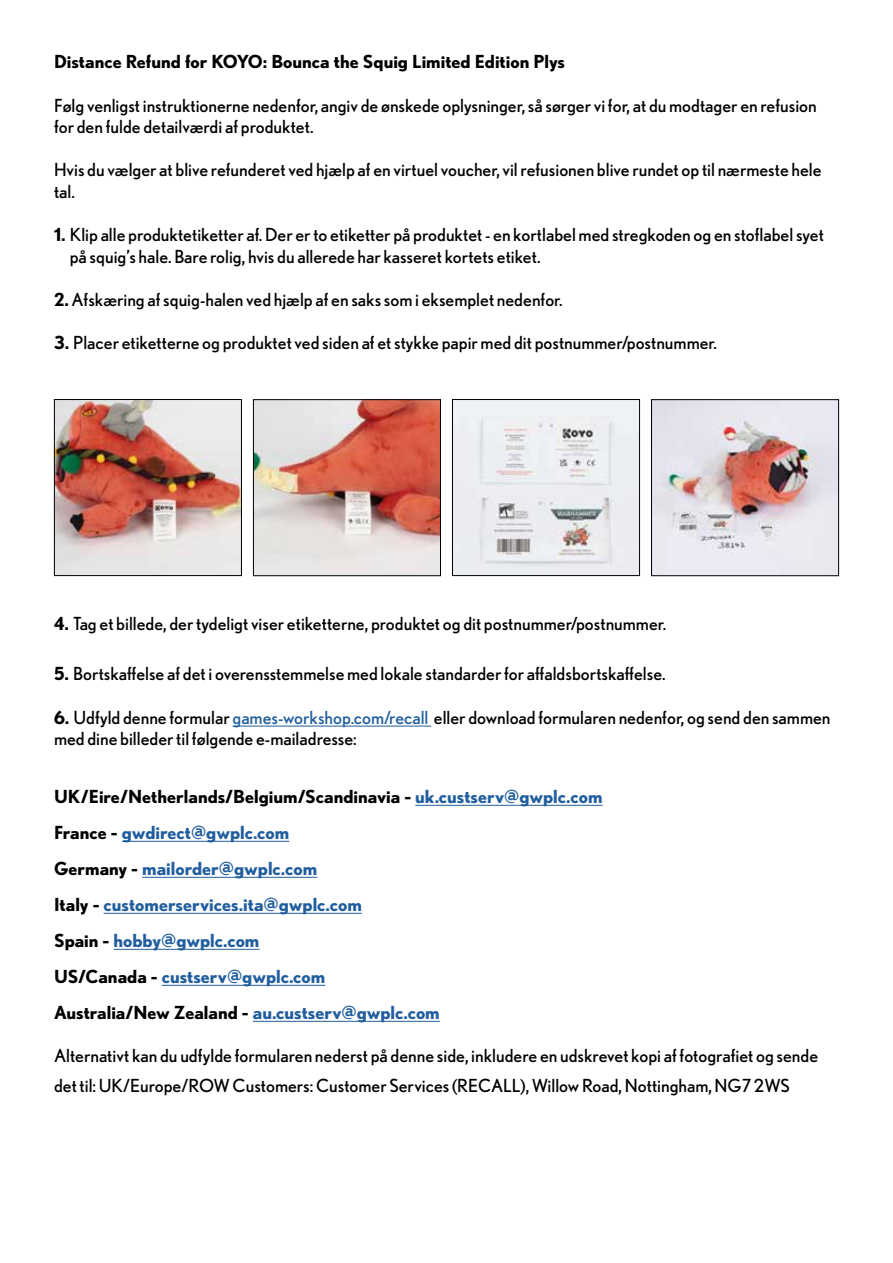
<style>
.page{position:relative;width:893px;height:1263px;background:#fff}
.page>*{position:absolute;margin:0;border:0;box-sizing:border-box;transform-origin:0 0}
.t1{font:18px/21.6px "Nobel";color:#000}
.t2{font:700 18px/36px "Nobel";color:#215e9e}
.t3{font:700 18px "Nobel";color:#000}
.s1{font-weight:700}
.s2{font-size:24px;color:#fff}
.s3{color:#215e9e}
.s4{color:#000}
.s5{color:#000101}
</style>
<div class="page">
<img style="left:454px;top:401px;width:184px;height:173px">
<div style="left:452px;top:399px;width:188px;height:177px;border:1px solid #000"></div>
<hr style="left:232px;top:726px;width:199px;height:1px;background:#215e9e">
<hr style="left:415px;top:805px;width:187px;height:1px;background:#215e9e">
<hr style="left:122px;top:841px;width:167px;height:1px;background:#215e9e">
<hr style="left:142px;top:877px;width:175px;height:1px;background:#215e9e">
<hr style="left:104px;top:913px;width:258px;height:1px;background:#215e9e">
<hr style="left:114px;top:949px;width:145px;height:1px;background:#215e9e">
<hr style="left:162px;top:985px;width:163px;height:1px;background:#215e9e">
<hr style="left:253px;top:1021px;width:187px;height:1px;background:#215e9e">
<img style="left:653px;top:401px;width:184px;height:173px">
<div style="left:651px;top:399px;width:188px;height:177px;border:1px solid #000"></div>
<img style="left:255px;top:401px;width:184px;height:173px">
<div style="left:253px;top:399px;width:188px;height:177px;border:1px solid #000"></div>
<img style="left:56px;top:401px;width:184px;height:173px">
<div style="left:54px;top:399px;width:188px;height:177px;border:1px solid #000"></div>
<p class="t3" style="left:54px;top:51px;width:512px">Distance Refund for KOYO: Bounca the Squig Limited Edition Plys</p>
<p class="t1" style="left:54px;top:94px;width:764px">Følg venligst instruktionerne nedenfor, angiv de ønskede oplysninger, så sørger vi for, at du modtager en refusion for den fulde detailværdi af produktet.</p>
<p class="t1" style="left:54px;top:159px;width:769px">Hvis du vælger at blive refunderet ved hjælp af en virtuel voucher, vil refusionen blive rundet op til nærmeste hele tal.</p>
<p class="t1" style="left:70px;top:224px;width:756px;text-indent:-16px"><span class="s1">1.</span> Klip alle produktetiketter af. Der er to etiketter på produktet - en kortlabel med stregkoden og en stoflabel syet på squig’s hale. Bare rolig, hvis du allerede har kasseret kortets etiket.</p>
<p class="t1" style="left:54px;top:288px;width:510px"><span class="s1">2.</span> Afskæring af squig-halen ved hjælp af en saks som i eksemplet nedenfor.</p>
<p class="t1" style="left:54px;top:332px;width:664px"><span class="s1">3.</span> Placer etiketterne og produktet ved siden af et stykke papir med dit postnummer/postnummer.</p>
<p class="t1" style="left:54px;top:612px;width:626px"><span class="s1">4.</span> Tag et billede, der tydeligt viser etiketterne, produktet og dit postnummer/postnummer.<span class="s2">d</span></p>
<p class="t1" style="left:54px;top:663px;width:613px"><span class="s1">5.</span> Bortskaffelse af det i overensstemmelse med lokale standarder for affaldsbortskaffelse.</p>
<p class="t1" style="left:54px;top:706px;width:778px"><span class="s1">6.</span> Udfyld denne formular <span class="s3">games-workshop.com/recall</span> eller download formularen nedenfor, og send den sammen med dine billeder til følgende e-mailadresse:</p>
<p class="t2" style="left:54px;top:778px;width:550px"><span class="s4">UK/Eire/Netherlands/Belgium/Scandinavia -</span> uk.custserv@gwplc.com <span class="s4">France -</span> gwdirect@gwplc.com<br><span class="s4">Germany -</span> mailorder@gwplc.com<br><span class="s4">Italy -</span> customerservices.ita@gwplc.com<br><span class="s4">Spain -</span> hobby@gwplc.com<br><span class="s4">US/Canada -</span> custserv@gwplc.com<br><span class="s4">Australia/New Zealand -</span> au.custserv@gwplc.com</p>
<p class="t1" style="left:54px;top:1040px;width:766px;line-height:30px">Alternativt kan du udfylde formularen nederst på denne side, inkludere en udskrevet kopi af fotografiet og sende det til: <span class="s5">UK/Europe/ROW Customers: Customer Services (RECALL), Willow Road, Nottingham, NG7 2WS</span></p>
</div>
